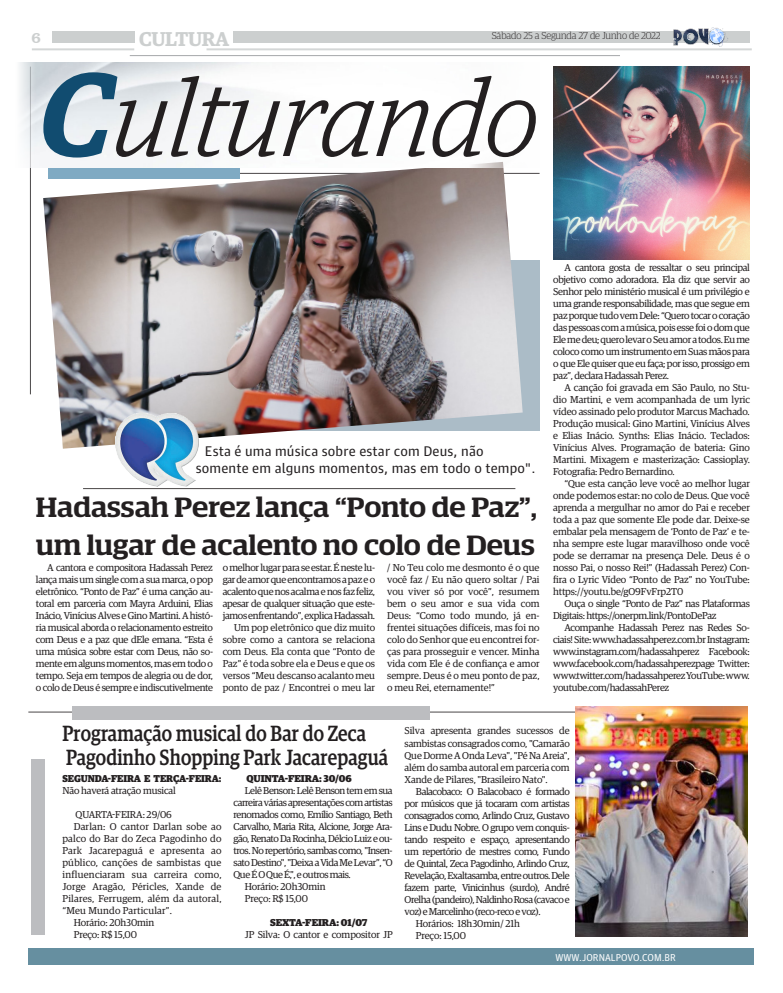
<style>
.page{position:relative;width:783px;height:993px;background:#fff}
.page>*{position:absolute;margin:0;border:0;box-sizing:border-box;transform-origin:0 0}
.t1{font:italic 300 107.1px "Guardian Egyptian";color:#231f20}
.Título_-_2_colunas{font:500 28px "Guardian Egyptian Display";color:#231f20;scale:1.13 1}
.Título_-_2_colunas-2{font:500 22px "Guardian Egyptian";letter-spacing:.01em;color:#231f20;scale:.84 1}
.Título_-_2_colunas-3{font:600 20px "Guardian Egyptian";letter-spacing:-.02em;color:#cccfcf}
.Título_-_2_colunas-4{font:16px "Clarendon BT";color:#cccfcf}
.Título_-_2_colunas-5{font:14px "Guardian Agate Sans G1 D Regular";letter-spacing:.01em;color:#231f20;scale:1.06 1}
.Texto_interno_comum{font:10px/12px "Guardian Egyptian";letter-spacing:-.02em;color:#231f20;text-align:justify}
.Texto_interno_comum-2{font:900 10px/12px "Guardian Egyptian";letter-spacing:-.01em;color:#231f20;scale:.96 1}
.Texto_interno_comum-3{font:900 10px "Guardian Egyptian";letter-spacing:-.01em;color:#231f20}
.Título_-_2_colunas-6{font:300 10px "Guardian Egyptian Display";color:#231f20}
.Título_-_2_colunas-7{font:10px "Guardian Agate Sans G1 D Regular";color:#fff}
.s1{font-weight:600;font-size:118.7px;color:#114c70}
.s2{font-weight:400}
</style>
<div class="page">
<hr style="left:62px;top:173px;width:477px;height:1px;background:#231f20">
<hr style="left:83px;top:488px;width:432px;height:1px;background:#231f20">
<div style="left:233px;top:260px;width:306px;height:170px;background:#abbcc7"></div>
<div style="left:233px;top:31px;width:516px;height:12px;background:#cccfcf"></div>
<div style="left:53px;top:31px;width:82px;height:12px;background:#cccfcf"></div>
<hr style="left:32px;top:48px;width:102px;height:2px;background:#cccfcf">
<hr style="left:206px;top:48px;width:545px;height:2px;background:#cccfcf">
<hr style="left:130px;top:55px;width:490px;height:1px;background:#939598">
<img style="left:641px;top:27px;width:89px;height:24px">
<div style="left:28px;top:948px;width:725px;height:16px;background:#668fa0"></div>
<hr style="left:30px;top:67px;width:1px;height:327px;background:#231f20">
<img style="left:43px;top:167px;width:479px;height:281px">
<hr style="left:28px;top:711px;width:718px;height:1px;background:#231f20">
<div style="left:72px;top:706px;width:357px;height:14px;background:#bcbdc0"></div>
<img style="left:575px;top:706px;width:172px;height:229px">
<div style="left:31px;top:759px;width:14px;height:175px;background:#bcbdc0"></div>
<img style="left:19px;top:62px;width:485px;height:105px">
<img style="left:553px;top:66px;width:196px;height:194px">
<img style="left:115px;top:414px;width:83px;height:72px">
<div style="left:48px;top:168px;width:191px;height:10px;background:#7faac3"></div>
<p class="Título_-_2_colunas-4" style="left:31px;top:27px;width:11px">6</p>
<p class="Título_-_2_colunas-3" style="left:139px;top:24px;width:92px">CULTURA</p>
<p class="Título_-_2_colunas-6" style="left:491px;top:31px;width:170px">Sábado 25 a Segunda 27 de Junho de 2022</p>
<p class="t1" style="left:39px;top:48px;width:499px"><span class="s1">C</span>ulturando</p>
<p class="Título_-_2_colunas-5" style="left:205px;top:441px;width:264px">Esta é uma música sobre estar com Deus, não</p>
<p class="Título_-_2_colunas-5" style="left:196px;top:458px;width:322px">somente em alguns momentos, mas em todo o tempo".</p>
<p class="Título_-_2_colunas" style="left:36px;top:491px;width:445px">Hadassah Perez lança “Ponto de Paz”,</p>
<p class="Título_-_2_colunas" style="left:36px;top:529px;width:443px">um lugar de acalento no colo de Deus</p>
<p class="Texto_interno_comum" style="left:36px;top:560px;width:178px;text-indent:11px">A cantora e compositora Hadassah Perez lança mais um single com a sua marca, o pop eletrônico. “Ponto de Paz” é uma canção au&shy;toral em parceria com Mayra Arduini, Elias Inácio, Vinícius Alves e Gino Martini. A histó&shy;ria musical aborda o relacionamento estreito com Deus e a paz que dEle emana. “Esta é uma música sobre estar com Deus, não so&shy;mente em alguns momentos, mas em todo o tempo. Seja em tempos de alegria ou de dor, o colo de Deus é sempre e indiscutivelmente</p>
<p class="Texto_interno_comum" style="left:223px;top:560px;width:154px">o melhor lugar para se estar. É neste lu&shy;gar de amor que encontramos a paz e o acalento que nos acalma e nos faz feliz, apesar de qualquer situação que este&shy;jamos enfrentando”, explica Hadassah.</p>
<p class="Texto_interno_comum" style="left:223px;top:620px;width:154px;text-indent:11px">Um pop eletrônico que diz muito sobre como a cantora se relaciona com Deus. Ela conta que “Ponto de Paz” é toda sobre ela e Deus e que os versos “Meu descanso acalanto meu ponto de paz / Encontrei o meu lar</p>
<p class="Texto_interno_comum" style="left:387px;top:560px;width:154px">/ No Teu colo me desmonto é o que você faz / Eu não quero soltar / Pai vou viver só por você”, resumem bem o seu amor e sua vida com Deus: “Como todo mundo, já en&shy;frentei situações difíceis, mas foi no colo do Senhor que eu encontrei for&shy;ças para prosseguir e vencer. Minha vida com Ele é de confiança e amor sempre. Deus é o meu ponto de paz, o meu Rei, eternamente!”</p>
<p class="Texto_interno_comum" style="left:553px;top:260px;width:198px;text-indent:11px">A cantora gosta de ressaltar o seu principal objetivo como adoradora. Ela diz que servir ao Senhor pelo ministério musical é um privilégio e uma grande responsabilidade, mas que segue em paz porque tudo vem Dele: “Quero tocar o coração das pessoas com a música, pois esse foi o dom que Ele me deu; quero levar o Seu amor a todos. Eu me coloco como um instrumento em Suas mãos para o que Ele quiser que eu faça; por isso, prossigo em paz”, declara Hadassah Perez.</p>
<p class="Texto_interno_comum" style="left:553px;top:380px;width:198px;text-indent:11px">A canção foi gravada em São Paulo, no Stu&shy;dio Martini, e vem acompanhada de um lyric vídeo assinado pelo produtor Marcus Machado.<br>Produção musical: Gino Martini, Vinícius Alves e Elias Inácio. Synths: Elias Inácio. Teclados:<br>Vinícius Alves. Programação de bateria: Gino Martini. Mixagem e masterização: Cassioplay.<br>Fotografia: Pedro Bernardino.</p>
<p class="Texto_interno_comum" style="left:553px;top:476px;width:198px;text-indent:11px">“Que esta canção leve você ao melhor lugar onde podemos estar: no colo de Deus. Que você aprenda a mergulhar no amor do Pai e receber toda a paz que somente Ele pode dar. Deixe-se embalar pela mensagem de ‘Ponto de Paz’ e te&shy;nha sempre este lugar maravilhoso onde você pode se derramar na presença Dele. Deus é o nosso Pai, o nosso Rei!” (Hadassah Perez) Con&shy;fira o Lyric Vídeo “Ponto de Paz” no YouTube: https://youtu.be/gO9FvFrp2T0</p>
<p class="Texto_interno_comum" style="left:553px;top:596px;width:198px;text-indent:11px">Ouça o single “Ponto de Paz” nas Plataformas<br>Digitais: https://onerpm.link/PontoDePaz</p>
<p class="Texto_interno_comum" style="left:553px;top:620px;width:198px;text-indent:11px">Acompanhe Hadassah Perez nas Redes So&shy;ciais! Site: www.hadassahperez.com.br Instagram: www.instagram.com/hadassahperez Facebook: www.facebook.com/hadassahperezpage Twitter: www.twitter.com/hadassahperez YouTube: www. youtube.com/hadassahPerez</p>
<p class="Título_-_2_colunas-2" style="left:62px;top:717px;width:363px">Programação musical do Bar do Zeca</p>
<p class="Título_-_2_colunas-2" style="left:66px;top:741px;width:385px">Pagodinho Shopping Park Jacarepaguá</p>
<p class="Texto_interno_comum-2" style="left:62px;top:771px;width:167px">SEGUNDA-FEIRA E TERÇA-FEIRA:<br><span class="s2">Não haverá atração musical</span></p>
<p class="Texto_interno_comum" style="left:76px;top:807px;width:98px">QUARTA-FEIRA: 29/06</p>
<p class="Texto_interno_comum" style="left:62px;top:819px;width:160px;text-indent:11px">Darlan: O cantor Darlan sobe ao palco do Bar do Zeca Pagodinho do Park Jacarepaguá e apresenta ao público, canções de sambistas que influenciaram sua carreira como, Jorge Aragão, Péricles, Xande de Pilares, Ferrugem, além da autoral, “Meu Mundo Particular”.</p>
<p class="Texto_interno_comum" style="left:74px;top:915px;width:82px">Horário: 20h30min</p>
<p class="Texto_interno_comum" style="left:74px;top:927px;width:65px">Preço: R$ 15,00</p>
<p class="Texto_interno_comum-3" style="left:246px;top:770px;width:107px">QUINTA-FEIRA: 30/06</p>
<p class="Texto_interno_comum" style="left:233px;top:783px;width:160px;text-indent:11px">Lelê Benson: Lelê Benson tem em sua carreira várias apresentações com artistas renomados como, Emílio Santiago, Beth Carvalho, Maria Rita, Alcione, Jorge Ara&shy;gão, Renato Da Rocinha, Délcio Luiz e ou&shy;tros. No repertório, sambas como, "Insen&shy;sato Destino", "Deixa a Vida Me Levar”, “O Que É O Que É,", e outros mais.</p>
<p class="Texto_interno_comum" style="left:245px;top:879px;width:82px">Horário: 20h30min</p>
<p class="Texto_interno_comum" style="left:245px;top:891px;width:65px">Preço: R$ 15,00</p>
<p class="Texto_interno_comum-3" style="left:270px;top:914px;width:99px">SEXTA-FEIRA: 01/07</p>
<p class="Texto_interno_comum" style="left:245px;top:927px;width:149px">JP Silva: O cantor e compositor JP</p>
<p class="Texto_interno_comum" style="left:404px;top:724px;width:167px">Silva apresenta grandes sucessos de sambistas consagrados como, "Camarão Que Dorme A Onda Leva", "Pé Na Areia", além do samba autoral em parceria com Xande de Pilares, "Brasileiro Nato".</p>
<p class="Texto_interno_comum" style="left:404px;top:784px;width:167px;text-indent:11px">Balacobaco: O Balacobaco é formado por músicos que já tocaram com artistas consagrados como, Arlindo Cruz, Gustavo Lins e Dudu Nobre. O grupo vem conquis&shy;tando respeito e espaço, apresentando um repertório de mestres como, Fundo de Quintal, Zeca Pagodinho, Arlindo Cruz, Revelação, Exaltasamba, entre outros. Dele fazem parte, Vinicinhus (surdo), André Orelha (pandeiro), Naldinho Rosa (cavaco e voz) e Marcelinho (reco-reco e voz).</p>
<p class="Texto_interno_comum" style="left:416px;top:916px;width:105px">Horários: 18h30min/ 21h</p>
<p class="Texto_interno_comum" style="left:416px;top:928px;width:52px">Preço: 15,00</p>
<p class="Título_-_2_colunas-7" style="left:555px;top:949px;width:122px">WWW.JORNALPOVO.COM.BR</p>
</div>
